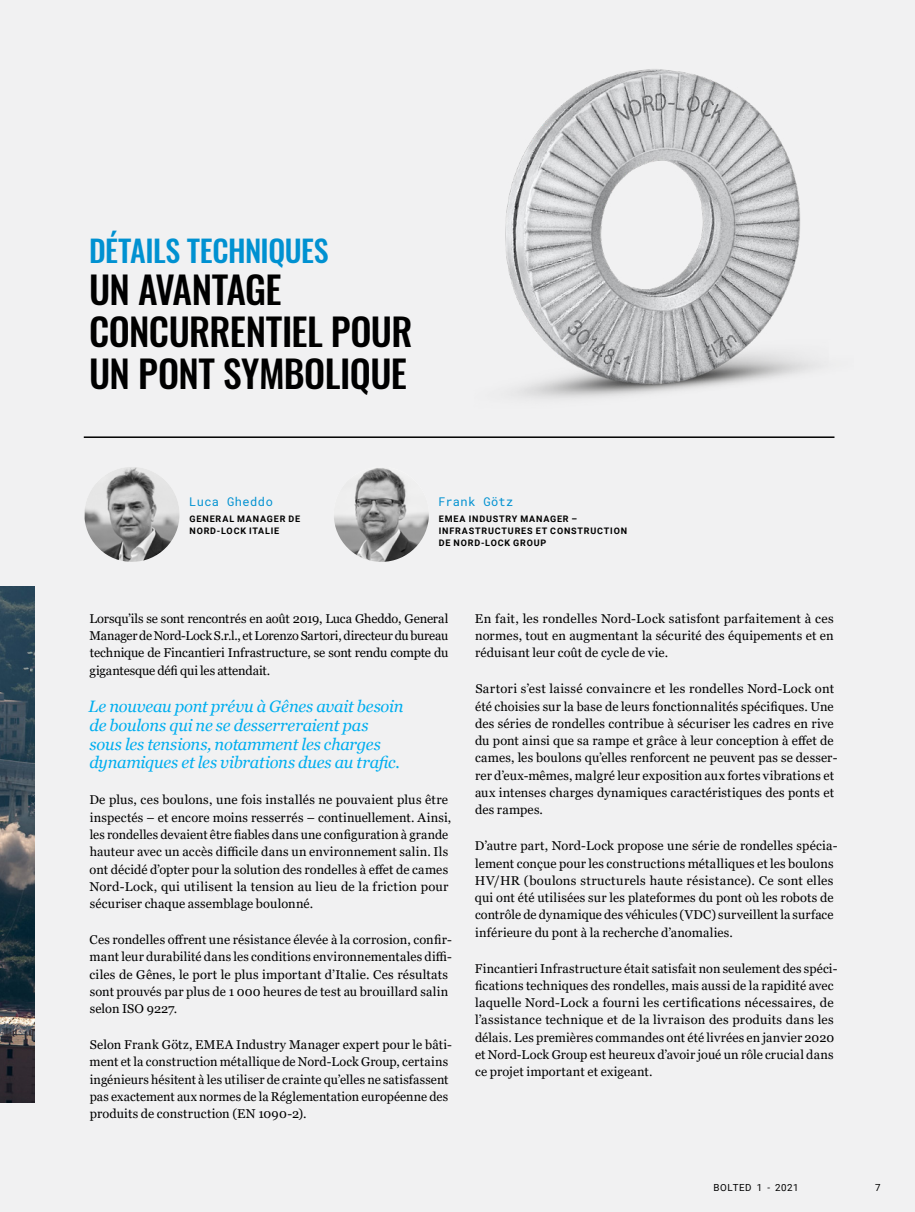
<style>
.page{position:relative;width:915px;height:1212px;background:#fff}
.page>*{position:absolute;margin:0;border:0;box-sizing:border-box;transform-origin:0 0}
.Title_2_-_Oswald{font:500 37.5px/42px "Oswald";letter-spacing:-.015em;color:#000}
.Title_2_-_Oswald-2{font:500 30px "Oswald";letter-spacing:-.015em;color:#0091d1}
.Pull_quote_Georgia_1{font:italic 16.5px/18.8px "Georgia";letter-spacing:-.015em;color:#00aeef}
._9_12_5_body_Georgia{font:12.75px/17.2px "Georgia";letter-spacing:.01em;color:#000}
.t1{font:12px "Roboto Mono";letter-spacing:.04em;color:#0091d1}
.t2{font:9.75px "Roboto";letter-spacing:.06em;color:#000}
.t3{font:700 9px/12px "Roboto";letter-spacing:.095em;color:#000}
</style>
<div class="page">
<div style="left:0;top:0;width:914px;height:1212px;background:#f1f1f2"></div>
<img style="left:85px;top:467px;width:94px;height:95px">
<img style="left:333px;top:467px;width:96px;height:95px;border-radius:48px">
<img style="left:505px;top:69px;width:310px;height:330px">
<img style="left:0;top:586px;width:34px;height:516px">
<hr style="left:84px;top:436px;width:750px;height:2px;background:#000">
<p class="Title_2_-_Oswald-2" style="left:89px;top:235px;width:241px">DÉTAILS TECHNIQUES</p>
<p class="Title_2_-_Oswald" style="left:89px;top:271px;width:325px">UN AVANTAGE<br>CONCURRENTIEL POUR<br>UN PONT SYMBOLIQUE</p>
<p class="t1" style="left:189px;top:493px;width:85px">Luca Gheddo</p>
<p class="t3" style="left:189px;top:512px;width:112px">GENERAL MANAGER DE<br>NORD-LOCK ITALIE</p>
<p class="t1" style="left:438px;top:493px;width:76px">Frank Götz</p>
<p class="t3" style="left:438px;top:512px;width:190px">EMEA INDUSTRY MANAGER –<br>INFRASTRUCTURES ET CONSTRUCTION<br>DE NORD-LOCK GROUP</p>
<p class="_9_12_5_body_Georgia" style="left:89px;top:610px;width:360px;text-align:justify">Lorsqu’ils se sont rencontrés en août 2019, Luca Gheddo, General Manager de Nord-Lock S.r.l., et Lorenzo Sartori, directeur du bureau technique de Fincantieri Infrastructure, se sont rendu compte du gigantesque défi qui les attendait.</p>
<p class="Pull_quote_Georgia_1" style="left:89px;top:697px;width:316px">Le nouveau pont prévu à Gênes avait besoin de boulons qui ne se desserreraient pas sous les tensions, notamment les charges dynamiques et les vibrations dues au trafic.</p>
<p class="_9_12_5_body_Georgia" style="left:89px;top:792px;width:363px">De plus, ces boulons, une fois installés ne pouvaient plus être inspectés – et encore moins resserrés – continuellement. Ainsi, les rondelles devaient être fiables dans une configuration à grande hauteur avec un accès difficile dans un environnement salin. Ils ont décidé d’opter pour la solution des rondelles à effet de cames Nord-Lock, qui utilisent la tension au lieu de la friction pour sécuriser chaque assemblage boulonné.</p>
<p class="_9_12_5_body_Georgia" style="left:89px;top:931px;width:364px">Ces rondelles offrent une résistance élevée à la corrosion, confir&shy;mant leur durabilité dans les conditions environnementales diffi&shy;ciles de Gênes, le port le plus important d’Italie. Ces résultats sont prouvés par plus de 1 000 heures de test au brouillard salin selon ISO 9227.</p>
<p class="_9_12_5_body_Georgia" style="left:90px;top:1036px;width:364px">Selon Frank Götz, EMEA Industry Manager expert pour le bâti&shy;ment et la construction métallique de Nord-Lock Group, certains ingénieurs hésitent à les utiliser de crainte qu’elles ne satisfassent pas exactement aux normes de la Réglementation européenne des produits de construction (EN 1090-2).</p>
<p class="_9_12_5_body_Georgia" style="left:475px;top:610px;width:360px;text-align:justify">En fait, les rondelles Nord-Lock satisfont parfaitement à ces normes, tout en augmentant la sécurité des équipements et en réduisant leur coût de cycle de vie.</p>
<p class="_9_12_5_body_Georgia" style="left:475px;top:681px;width:364px">Sartori s’est laissé convaincre et les rondelles Nord-Lock ont été choisies sur la base de leurs fonctionnalités spécifiques. Une des séries de rondelles contribue à sécuriser les cadres en rive du pont ainsi que sa rampe et grâce à leur conception à effet de cames, les boulons qu’elles renforcent ne peuvent pas se desser&shy;rer d’eux-mêmes, malgré leur exposition aux fortes vibrations et aux intenses charges dynamiques caractéristiques des ponts et des rampes.</p>
<p class="_9_12_5_body_Georgia" style="left:474px;top:837px;width:364px">D’autre part, Nord-Lock propose une série de rondelles spécia&shy;lement conçue pour les constructions métalliques et les boulons HV/HR (boulons structurels haute résistance). Ce sont elles qui ont été utilisées sur les plateformes du pont où les robots de contrôle de dynamique des véhicules (VDC) surveillent la surface inférieure du pont à la recherche d’anomalies.</p>
<p class="_9_12_5_body_Georgia" style="left:475px;top:960px;width:364px">Fincantieri Infrastructure était satisfait non seulement des spéci&shy;fications techniques des rondelles, mais aussi de la rapidité avec laquelle Nord-Lock a fourni les certifications nécessaires, de l’assistance technique et de la livraison des produits dans les délais. Les premières commandes ont été livrées en janvier 2020 et Nord-Lock Group est heureux d’avoir joué un rôle crucial dans ce projet important et exigeant.</p>
<p class="t2" style="left:713px;top:1180px;width:87px">BOLTED 1 - 2021</p>
<p class="t2" style="left:875px;top:1180px;width:7px">7</p>
</div>
